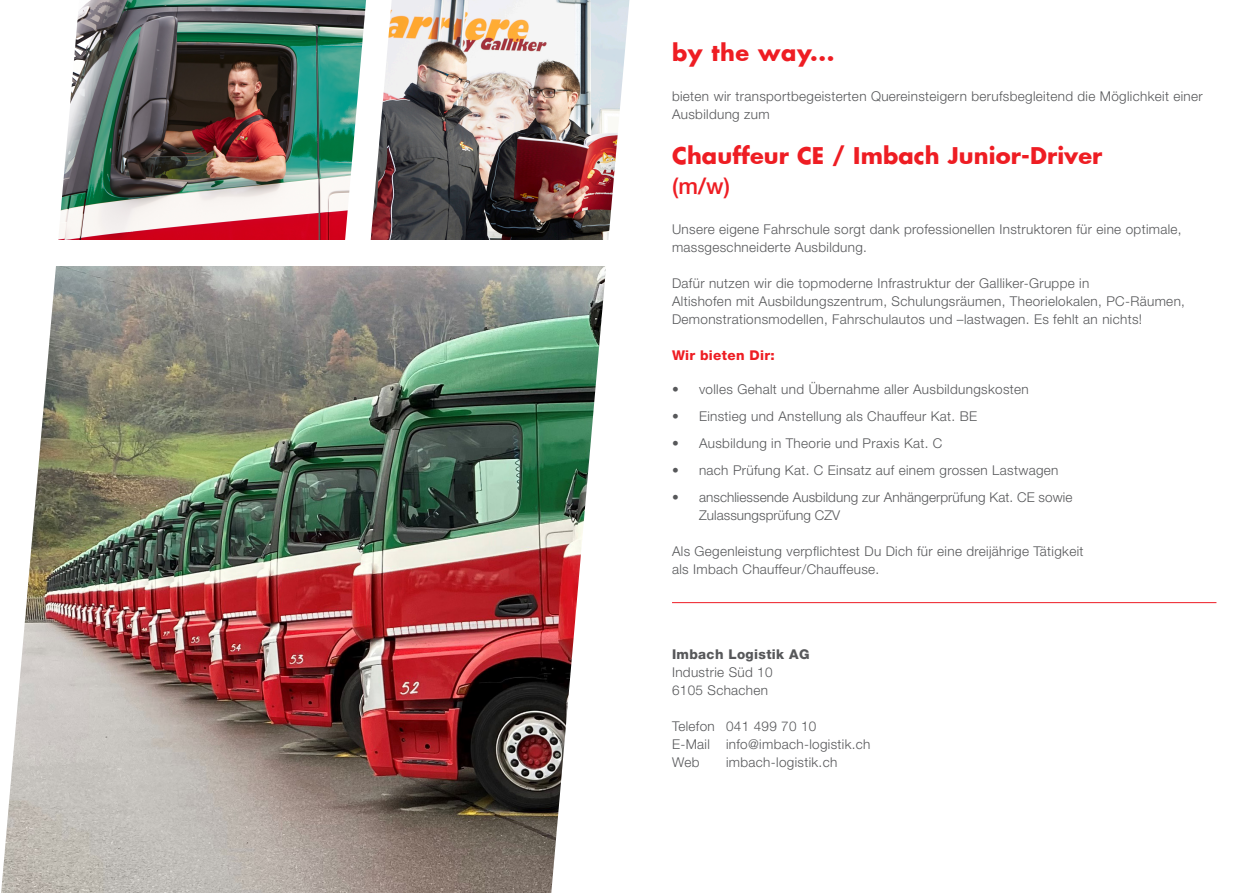
<style>
.page{position:relative;width:1259px;height:893px;background:#fff}
.page>*{position:absolute;margin:0;border:0;box-sizing:border-box;transform-origin:0 0}
.t1{font:700 22.5px "Futura";letter-spacing:.005em;color:#ee1d23}
.t2{font:500 22.5px "Helvetica Neue LT Pro";color:#ee1d23}
.t3{font:300 13.5px/18px "Helvetica Neue LT Pro";letter-spacing:.025em;color:#57585a}
.t4{font:300 13.5px/18px "Helvetica Neue LT Pro";letter-spacing:.005em;color:#57585a}
.t5{font:800 13.5px "Helvetica Neue LT Pro";letter-spacing:.025em;color:#57585a}
.t6{font:800 13.5px "Helvetica Neue LT Pro";letter-spacing:.025em;color:#ee1d23}
</style>
<div class="page">
<img style="left:79px;top:266px;width:472px;height:627px">
<img style="left:79px;top:0;width:265px;height:240px">
<img style="left:419px;top:0;width:132px;height:240px">
<svg style="left:344px;top:0;width:75px;height:240px"></svg>
<svg style="left:551px;top:0;width:220px;height:893px"></svg>
<svg style="left:1px;top:12px;width:78px;height:881px"></svg>
<hr style="left:672px;top:602px;width:544px;height:1px;background:#ee1c25">
<h1 class="t1" style="left:672px;top:37px;width:164px">by the way...</h1>
<p class="t3" style="left:672px;top:87px;width:532px">bieten wir transportbegeisterten Quereinsteigern berufsbegleitend die Möglichkeit einer<br>Ausbildung zum</p>
<h1 class="t1" style="left:672px;top:140px;width:432px">Chauffeur CE / Imbach Junior-Driver</h1>
<h1 class="t2" style="left:672px;top:173px;width:59px">(m/w)</h1>
<p class="t3" style="left:672px;top:220px;width:511px">Unsere eigene Fahrschule sorgt dank professionellen Instruktoren für eine optimale, massgeschneiderte Ausbildung.</p>
<p class="t3" style="left:672px;top:274px;width:514px">Dafür nutzen wir die topmoderne Infrastruktur der Galliker-Gruppe in<br>Altishofen mit Ausbildungszentrum, Schulungsräumen, Theorielokalen, PC-Räumen,<br>Demonstrationsmodellen, Fahrschulautos und –lastwagen. Es fehlt an nichts!</p>
<p class="t6" style="left:672px;top:347px;width:104px">Wir bieten Dir:</p>
<p class="t3" style="left:672px;top:380px;width:358px">• volles Gehalt und Übernahme aller Ausbildungskosten</p>
<p class="t3" style="left:672px;top:407px;width:306px">• Einstieg und Anstellung als Chauffeur Kat. BE</p>
<p class="t3" style="left:672px;top:434px;width:272px">• Ausbildung in Theorie und Praxis Kat. C</p>
<p class="t3" style="left:672px;top:461px;width:388px">• nach Prüfung Kat. C Einsatz auf einem grossen Lastwagen</p>
<p class="t4" style="left:699px;top:488px;width:375px;text-indent:-27px">• anschliessende Ausbildung zur Anhängerprüfung Kat. CE sowie<br>Zulassungsprüfung CZV</p>
<p class="t3" style="left:672px;top:542px;width:413px">Als Gegenleistung verpflichtest Du Dich für eine dreijährige Tätigkeit als Imbach Chauffeur/Chauffeuse.</p>
<p class="t5" style="left:672px;top:646px;width:139px">Imbach Logistik AG</p>
<p class="t3" style="left:672px;top:663px;width:102px">Industrie Süd 10<br>6105 Schachen</p>
<p class="t3" style="left:672px;top:717px;width:200px">Telefon 041 499 70 10<br>E-Mail info@imbach-logistik.ch<br>Web</p>
<p class="t3" style="left:726px;top:753px;width:113px">imbach-logistik.ch</p>
</div>
